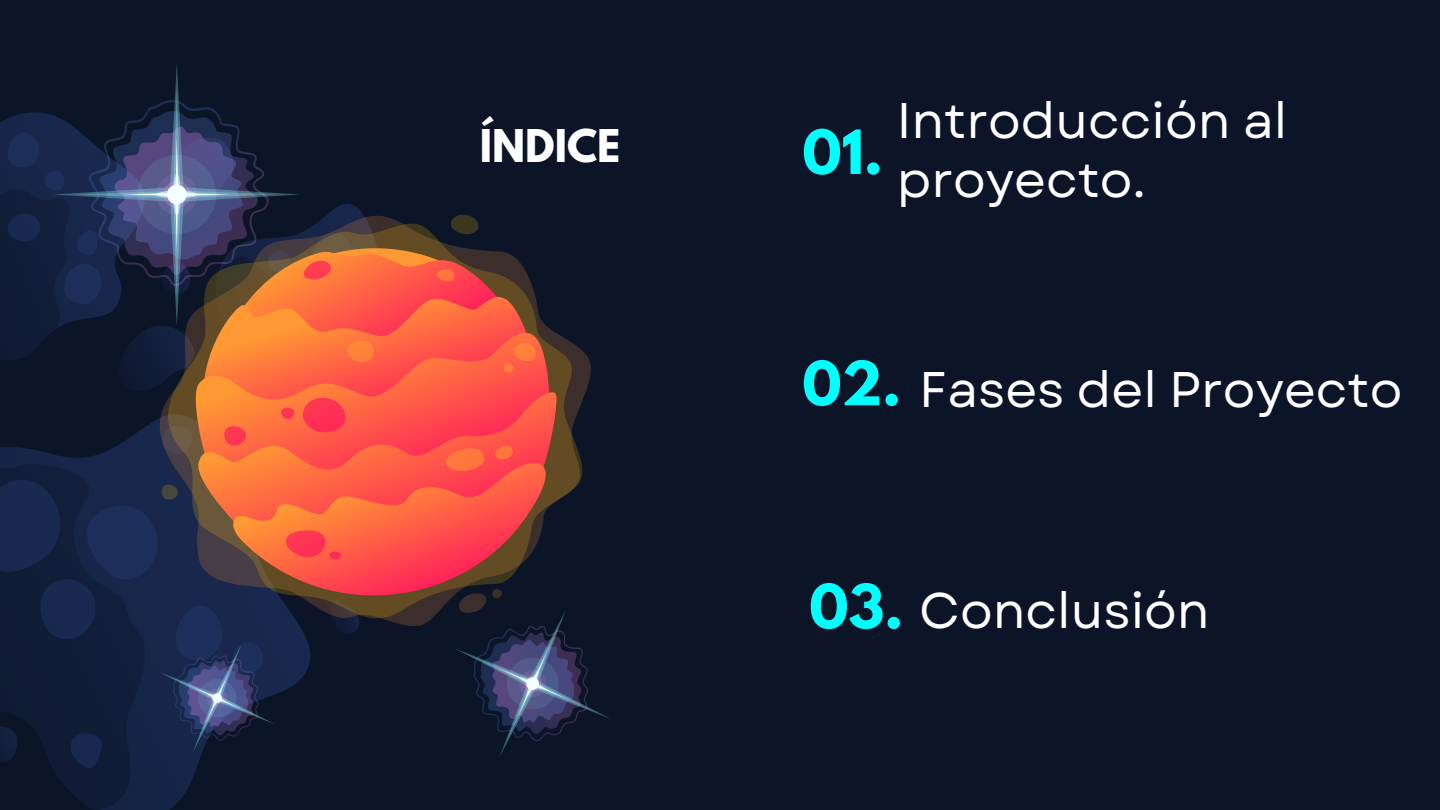
<style>
.page{position:relative;width:1440px;height:810px;background:#0c1428}
.page>*{position:absolute;margin:0;border:0;box-sizing:border-box;transform-origin:0 0}
.t1{font:700 54px "League Spartan";color:#0ff}
.t2{font:50px/59.2px "Garet";color:#fff}
.t3{font:700 40px "League Spartan";color:#fff}
.s1{font-family:"League Spartan";font-weight:700;font-size:54px;color:#0ff}
</style>
<div class="page">
<svg style="left:68px;top:628px;width:242px;height:182px"></svg>
<svg style="left:0;top:586px;width:287px;height:203px;fill:#111c37"></svg>
<svg style="left:338px;top:628px;width:20px;height:6px"></svg>
<svg style="left:0;top:721px;width:20px;height:46px"></svg>
<svg style="left:456px;top:628px;width:154px;height:128px"></svg>
<svg style="left:134px;top:617px;width:166px;height:162px"></svg>
<svg style="left:151px;top:338px;width:440px;height:290px"></svg>
<svg style="left:186px;top:305px;width:378px;height:304px"></svg>
<svg style="left:537px;top:384px;width:20px;height:164px;background:#c14c3c"></svg>
<svg style="left:232px;top:461px;width:322px;height:162px"></svg>
<svg style="left:0;top:88px;width:537px;height:498px"></svg>
<p class="t3" style="left:480px;top:126px;width:142px">ÍNDICE</p>
<p class="t1" style="left:802px;top:125px;width:82px">01.</p>
<p class="t2" style="left:897px;top:91px;width:392px">Introducción al proyecto.</p>
<p class="t1" style="left:802px;top:357px;width:100px">02.</p>
<p class="t2" style="left:919px;top:360px;width:485px">Fases del Proyecto</p>
<p class="t2" style="left:809px;top:581px;width:402px"><span class="s1">03.</span> Conclusión</p>
</div>
